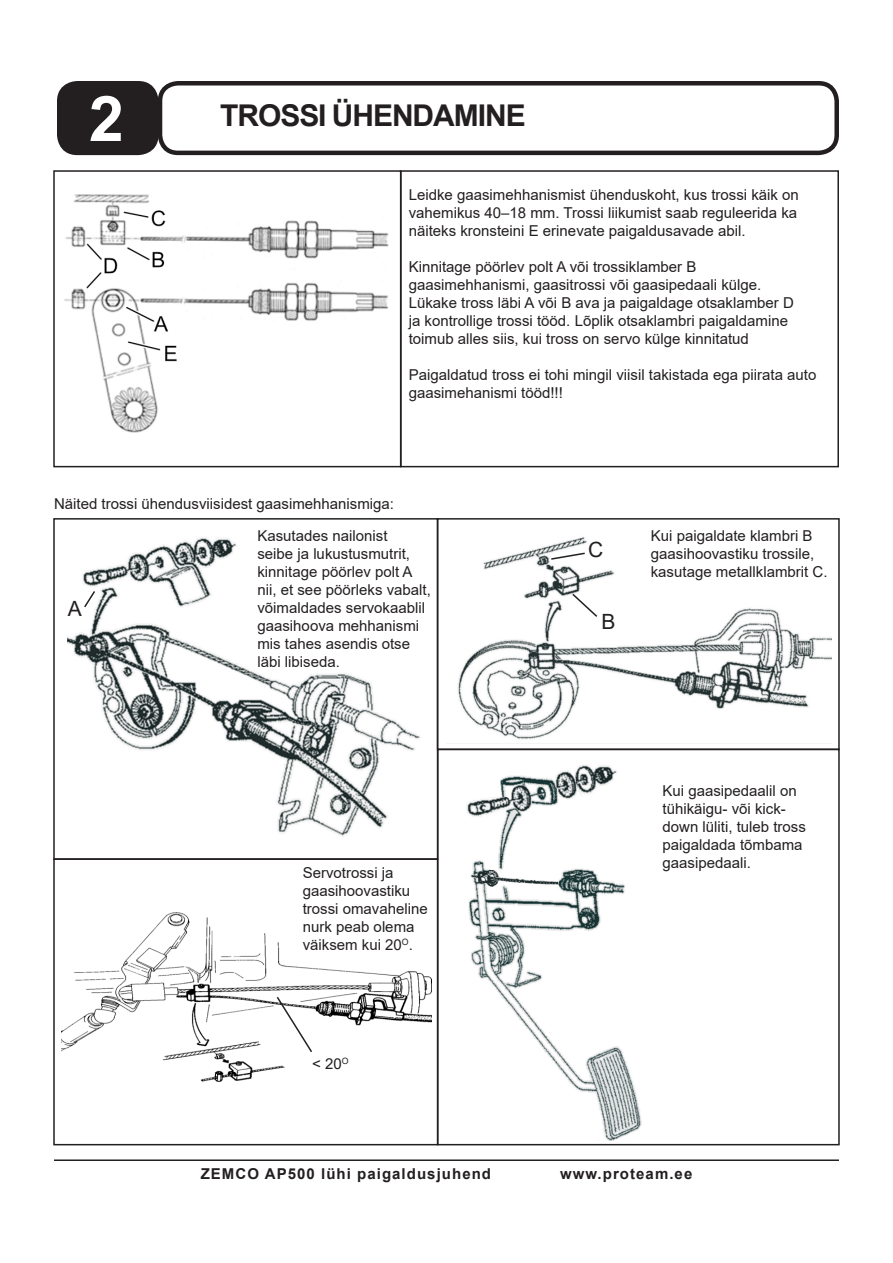
<style>
.page{position:relative;width:893px;height:1263px;background:#fff}
.page>*{position:absolute;margin:0;border:0;box-sizing:border-box;transform-origin:0 0}
.t1{font:700 63px "Arial";color:#fff}
.PEALKIRI{font:700 30px "Arial";letter-spacing:-.035em;color:#231f20}
.t2{font:21px "Arial";color:#231f20}
.t3{font:15px/18px "Arial";color:#231f20}
.t4{font:700 15px "Arial";letter-spacing:.07em;color:#231f20}
</style>
<div class="page">
<hr style="left:54px;top:1159px;width:785px;height:2px;background:#231f20">
<div style="left:59px;top:83px;width:97px;height:70px;background:#231f20;border-radius:18px"></div>
<div style="left:57px;top:81px;width:102px;height:74px;border:4px solid #231f20;border-radius:18px"></div>
<div style="left:158px;top:81px;width:681px;height:74px;border:4px solid #231f20;border-radius:18px"></div>
<div style="left:53px;top:170px;width:348px;height:297px;border:2px solid #231f20"></div>
<div style="left:400px;top:170px;width:439px;height:297px;border:2px solid #231f20"></div>
<div style="left:53px;top:518px;width:385px;height:342px;border:2px solid #231f20"></div>
<div style="left:53px;top:858px;width:385px;height:287px;border:2px solid #231f20"></div>
<div style="left:437px;top:749px;width:403px;height:396px;border:2px solid #231f20"></div>
<div style="left:437px;top:518px;width:403px;height:232px;border:2px solid #231f20"></div>
<img style="left:64px;top:194px;width:325px;height:239px">
<img style="left:458px;top:537px;width:373px;height:202px">
<svg style="left:550px;top:552px;width:36px;height:9px"></svg>
<svg style="left:571px;top:592px;width:28px;height:26px"></svg>
<img style="left:68px;top:538px;width:353px;height:299px">
<svg style="left:83px;top:589px;width:14px;height:20px"></svg>
<img style="left:467px;top:765px;width:175px;height:375px">
<img style="left:61px;top:912px;width:370px;height:170px">
<svg style="left:275px;top:995px;width:39px;height:59px"></svg>
<p class="t1" style="left:89px;top:74px;width:37px">2</p>
<p class="PEALKIRI" style="left:220px;top:95px;width:307px">TROSSI ÜHENDAMINE</p>
<p class="t3" style="left:409px;top:186px;width:392px;text-align:justify">Leidke gaasimehhanismist ühenduskoht, kus trossi käik on vahemikus 40–18 mm. Trossi liikumist saab reguleerida ka näiteks kronsteini E erinevate paigaldusavade abil.</p>
<p class="t3" style="left:409px;top:258px;width:387px">Kinnitage pöörlev polt A või trossiklamber B gaasimehhanismi, gaasitrossi või gaasipedaali külge.<br>Lükake tross läbi A või B ava ja paigaldage otsaklamber D ja kontrollige trossi tööd. Lõplik otsaklambri paigaldamine toimub alles siis, kui tross on servo külge kinnitatud</p>
<p class="t3" style="left:409px;top:366px;width:409px">Paigaldatud tross ei tohi mingil viisil takistada ega piirata auto gaasimehanismi tööd!!!</p>
<p class="t3" style="left:54px;top:494px;width:342px">Näited trossi ühendusviisidest gaasimehhanismiga:</p>
<p class="t2" style="left:68px;top:595px;width:16px">A</p>
<p class="t3" style="left:257px;top:527px;width:175px">Kasutades nailonist<br>seibe ja lukustusmutrit, kinnitage pöörlev polt A nii, et see pöörleks vabalt, võimaldades servokaablil gaasihoova mehhanismi mis tahes asendis otse läbi libiseda.</p>
<p class="t3" style="left:303px;top:864px;width:127px">Servotrossi ja gaasihoovastiku trossi omavaheline nurk peab olema väiksem kui 20<sup>O</sup>.</p>
<p class="t3" style="left:312px;top:1054px;width:38px">&lt; 20<sup>O</sup></p>
<p class="t2" style="left:588px;top:535px;width:17px">C</p>
<p class="t3" style="left:651px;top:527px;width:178px">Kui paigaldate klambri B gaasihoovastiku trossile, kasutage metallklambrit C.</p>
<p class="t2" style="left:601px;top:607px;width:16px">B</p>
<p class="t3" style="left:663px;top:781px;width:145px">Kui gaasipedaalil on tühikäigu- või kick&shy;down lüliti, tuleb tross paigaldada tõmbama gaasipedaali.</p>
<p class="t4" style="left:201px;top:1163px;width:292px">ZEMCO AP500 lühi paigaldusjuhend</p>
<p class="t4" style="left:560px;top:1163px;width:134px">www.proteam.ee</p>
</div>
